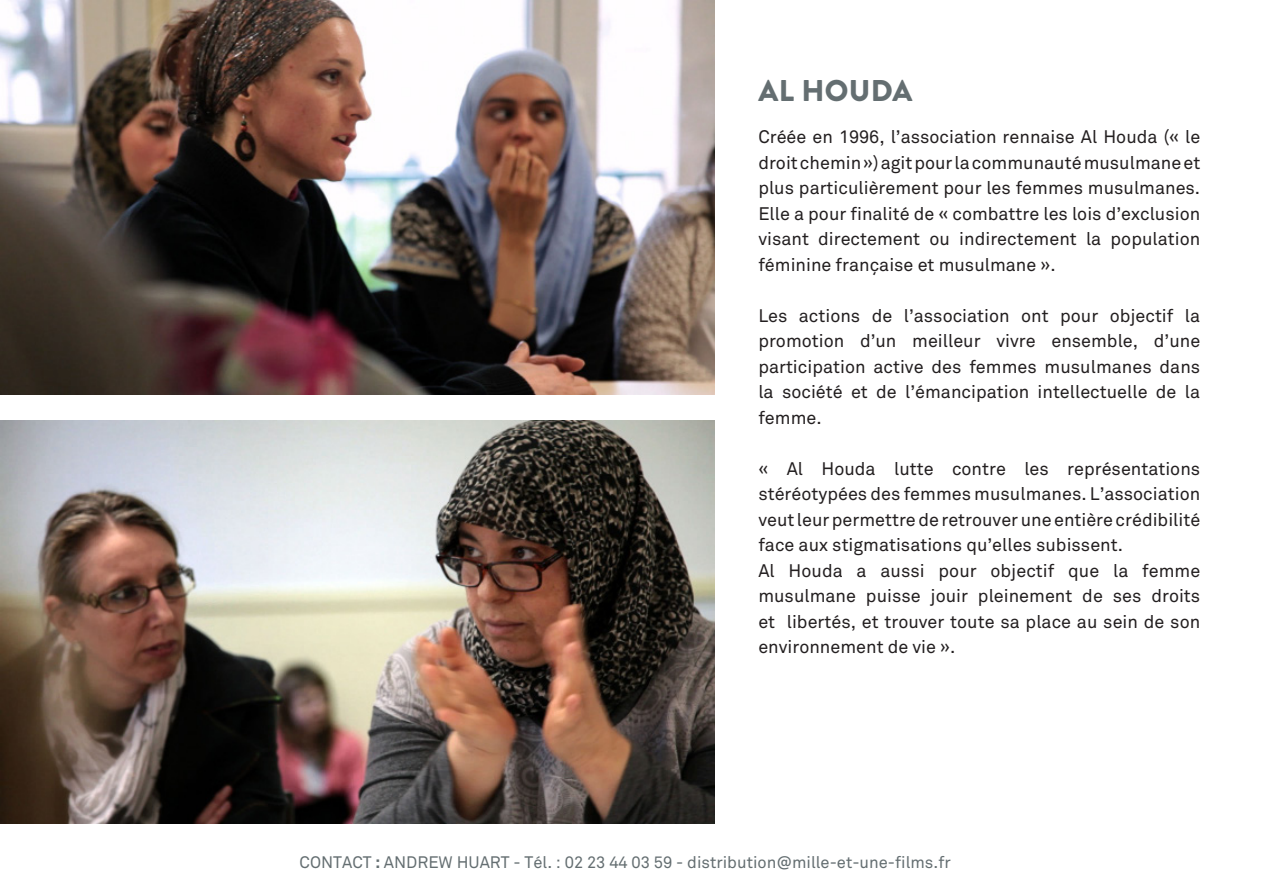
<style>
.page{position:relative;width:1263px;height:893px;background:#fff}
.page>*{position:absolute;margin:0;border:0;box-sizing:border-box;transform-origin:0 0}
.t1{font:900 30px "Brandon Grotesque";letter-spacing:.01em;color:#646e71}
.t2{font:18px/25.5px "Akkurat";color:#231f20;text-align:justify}
.t3{font:16.5px "Akkurat";color:#646e71}
.s1{font-weight:700}
</style>
<div class="page">
<img style="left:0;top:0;width:714px;height:395px">
<img style="left:0;top:421px;width:714px;height:403px">
<p class="t1" style="left:758px;top:70px;width:155px">AL HOUDA</p>
<p class="t2" style="left:758px;top:125px;width:443px">Créée en 1996, l’association rennaise Al Houda (« le droit chemin ») agit pour la communauté musulmane et plus particulièrement pour les femmes musulmanes.<br>Elle a pour finalité de « combattre les lois d’exclusion visant directement ou indirectement la population féminine française et musulmane ».</p>
<p class="t2" style="left:758px;top:303px;width:443px">Les actions de l’association ont pour objectif la promotion d’un meilleur vivre ensemble, d’une participation active des femmes musulmanes dans la société et de l’émancipation intellectuelle de la femme.</p>
<p class="t2" style="left:758px;top:456px;width:443px">« Al Houda lutte contre les représentations stéréotypées des femmes musulmanes. L’association veut leur permettre de retrouver une entière crédibilité face aux stigmatisations qu’elles subissent.</p>
<p class="t2" style="left:758px;top:558px;width:443px">Al Houda a aussi pour objectif que la femme musulmane puisse jouir pleinement de ses droits et libertés, et trouver toute sa place au sein de son environnement de vie ».</p>
<p class="t3" style="left:300px;top:853px;width:653px">CONTACT <span class="s1">:</span> ANDREW HUART - Tél. : 02 23 44 03 59 - distribution@mille-et-une-films.fr</p>
</div>
